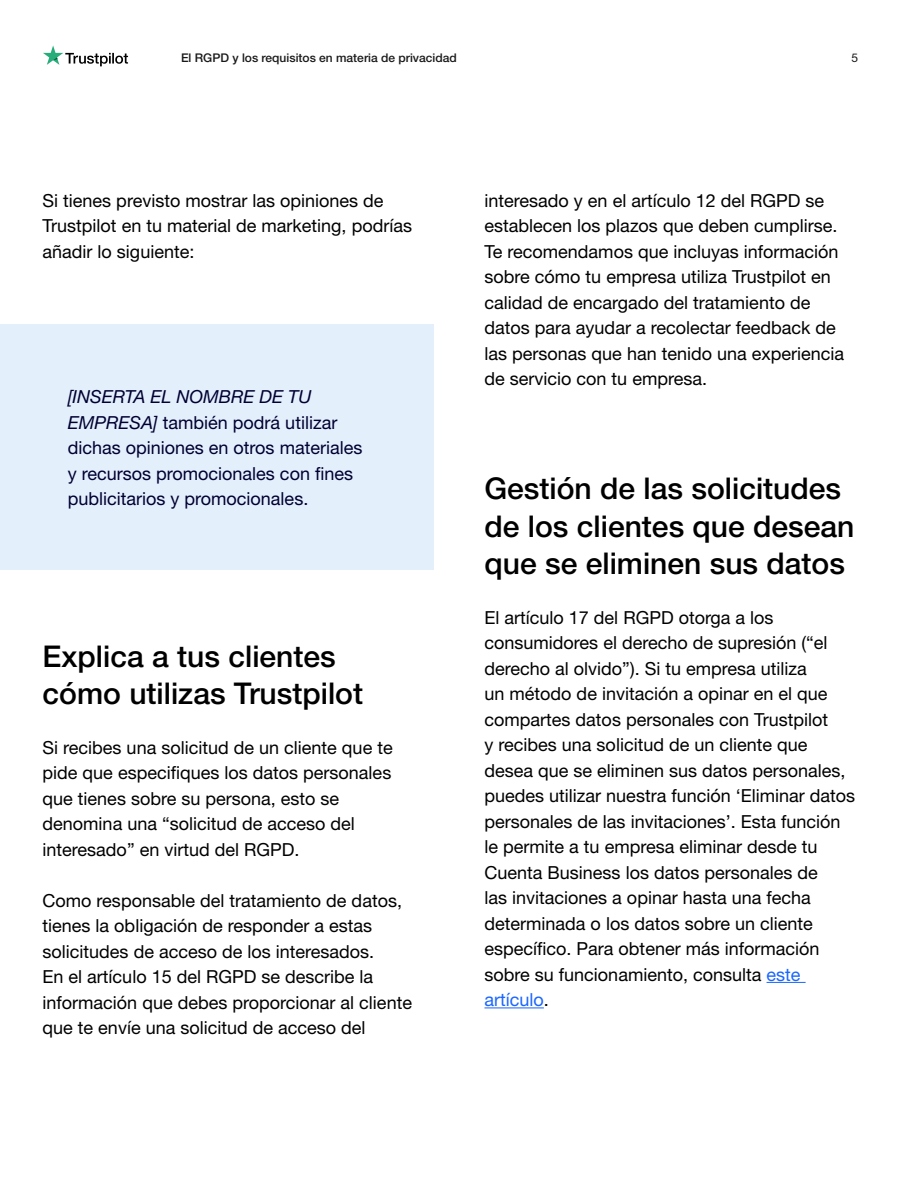
<style>
.page{position:relative;width:901px;height:1200px;background:#fff}
.page>*{position:absolute;margin:0;border:0;box-sizing:border-box;transform-origin:0 0}
.t1{font:500 30px/37.5px "Helvetica Neue LT Pro";color:#000}
.t2{font:18px/25.5px "Helvetica Neue LT Pro";color:#000}
.t3{font:18px/25.5px "Helvetica Neue LT Pro";color:#000032}
.t4{font:500 12px "Helvetica Neue LT Pro";color:#191919}
.t5{font:12px "Helvetica Neue LT Pro";color:#191919}
.s1{font-style:italic}
.s2{color:#1a66ff}
</style>
<div class="page">
<svg style="left:43px;top:45px;width:85px;height:21px"></svg>
<div style="left:0;top:324px;width:433px;height:246px;background:#e3effb"></div>
<hr style="left:766px;top:982px;width:39px;height:1px;background:#1a66ff">
<hr style="left:484px;top:1007px;width:59px;height:1px;background:#1a66ff">
<p class="t4" style="left:181px;top:51px;width:277px">El RGPD y los requisitos en materia de privacidad</p>
<p class="t5" style="left:850px;top:50px;width:8px">5</p>
<p class="t2" style="left:43px;top:187px;width:371px">Si tienes previsto mostrar las opiniones de<br>Trustpilot en tu material de marketing, podrías añadir lo siguiente:</p>
<p class="t3" style="left:68px;top:384px;width:296px"><span class="s1">[INSERTA EL NOMBRE DE TU<br>EMPRESA]</span> también podrá utilizar dichas opiniones en otros materiales y recursos promocionales con fines publicitarios y promocionales.</p>
<h1 class="t1" style="left:43px;top:637px;width:322px">Explica a tus clientes cómo utilizas Trustpilot</h1>
<p class="t2" style="left:43px;top:734px;width:351px">Si recibes una solicitud de un cliente que te pide que especifiques los datos personales que tienes sobre su persona, esto se denomina una “solicitud de acceso del interesado” en virtud del RGPD.</p>
<p class="t2" style="left:43px;top:887px;width:371px">Como responsable del tratamiento de datos, tienes la obligación de responder a estas solicitudes de acceso de los interesados.<br>En el artículo 15 del RGPD se describe la información que debes proporcionar al cliente que te envíe una solicitud de acceso del</p>
<p class="t2" style="left:484px;top:187px;width:361px">interesado y en el artículo 12 del RGPD se establecen los plazos que deben cumplirse.<br>Te recomendamos que incluyas información sobre cómo tu empresa utiliza Trustpilot en calidad de encargado del tratamiento de datos para ayudar a recolectar feedback de las personas que han tenido una experiencia de servicio con tu empresa.</p>
<h1 class="t1" style="left:484px;top:469px;width:371px">Gestión de las solicitudes de los clientes que desean que se eliminen sus datos</h1>
<p class="t2" style="left:484px;top:604px;width:372px">El artículo 17 del RGPD otorga a los consumidores el derecho de supresión (“el derecho al olvido”). Si tu empresa utiliza<br>un método de invitación a opinar en el que compartes datos personales con Trustpilot<br>y recibes una solicitud de un cliente que desea que se eliminen sus datos personales, puedes utilizar nuestra función ‘Eliminar datos personales de las invitaciones’. Esta función le permite a tu empresa eliminar desde tu Cuenta Business los datos personales de<br>las invitaciones a opinar hasta una fecha determinada o los datos sobre un cliente específico. Para obtener más información sobre su funcionamiento, consulta <span class="s2">este artículo</span>.</p>
</div>
